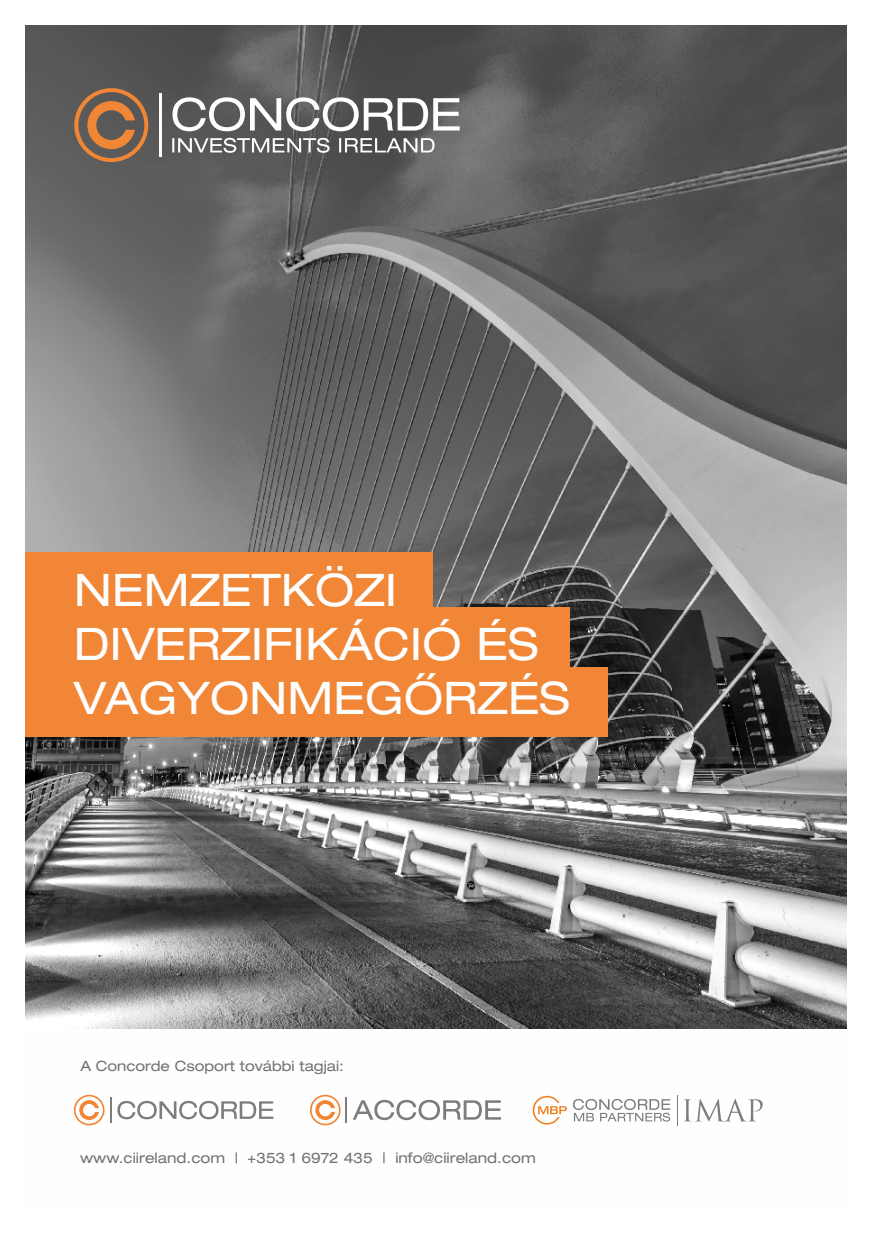
<style>
.page{position:relative;width:872px;height:1234px;background:#fff}
.page>*{position:absolute;margin:0;border:0;box-sizing:border-box;transform-origin:0 0}
.t1{font:expanded 44.85px/54.2px "Helvetica Neue LT Com";color:#fefefe}
.t2{font:expanded 14.4px "Helvetica Neue LT Com";color:#727271}
.t3{font:expanded 14.25px "Helvetica Neue LT Com";color:#727271}
</style>
<div class="page">
<img style="left:25px;top:25px;width:821px;height:1003px">
<svg style="left:74px;top:88px;width:74px;height:74px;background:#8d684c"></svg>
<svg style="left:172px;top:97px;width:288px;height:34px"></svg>
<svg style="left:172px;top:138px;width:262px;height:15px"></svg>
<hr style="left:159px;top:93px;width:2px;height:64px;background:#fefefe">
<div style="left:25px;top:607px;width:545px;height:71px;background:#f08636"></div>
<div style="left:25px;top:667px;width:582px;height:70px;background:#f08636"></div>
<div style="left:25px;top:552px;width:407px;height:69px;background:#f08636"></div>
<hr style="left:677px;top:1094px;width:1px;height:30px;background:#7d7d7d">
<svg style="left:684px;top:1099px;width:78px;height:22px"></svg>
<svg style="left:573px;top:1098px;width:97px;height:23px"></svg>
<svg style="left:532px;top:1095px;width:35px;height:29px"></svg>
<svg style="left:74px;top:1094px;width:30px;height:31px"></svg>
<svg style="left:117px;top:1100px;width:156px;height:19px"></svg>
<svg style="left:110px;top:1097px;width:1px;height:25px"></svg>
<svg style="left:310px;top:1094px;width:30px;height:31px"></svg>
<svg style="left:346px;top:1097px;width:1px;height:25px"></svg>
<svg style="left:353px;top:1099px;width:148px;height:20px"></svg>
<h1 class="t1" style="left:74px;top:569px;width:497px">NEMZETKÖZI<br>DIVERZIFIKÁCIÓ ÉS<br>VAGYONMEGŐRZÉS</h1>
<p class="t3" style="left:80px;top:1060px;width:265px">A Concorde Csoport további tagjai:</p>
<p class="t2" style="left:80px;top:1152px;width:457px">www.ciireland.com | +353 1 6972 435 | info@ciireland.com</p>
</div>
